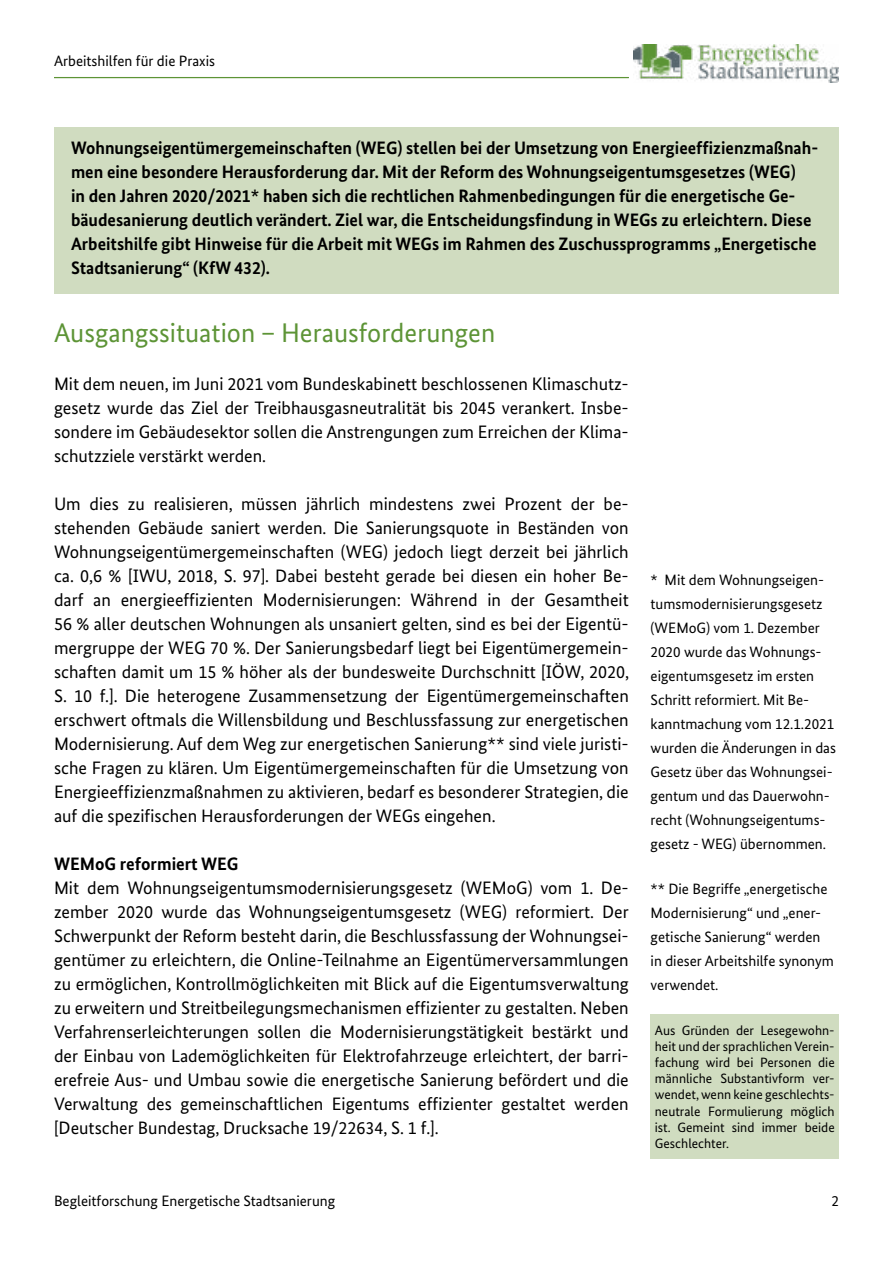
<style>
.page{position:relative;width:893px;height:1263px;background:#fff}
.page>*{position:absolute;margin:0;border:0;box-sizing:border-box;transform-origin:0 0}
.t1{font:27px "Bundes Sans";color:#5d9436}
.t2{font:18px/24px "Bundes Sans";color:#000;text-align:justify}
.t3{font:700 18px/24px "Bundes Sans";color:#000}
.t4{font:15px/24px "Bundes Sans";color:#000}
.t5{font:13.5px/16.2px "Bundes Sans";color:#000;text-align:justify}
</style>
<div class="page">
<img style="left:633px;top:45px;width:206px;height:37px">
<hr style="left:54px;top:77px;width:575px;height:1px;background:#5d9436">
<div style="left:54px;top:128px;width:785px;height:166px;background:#d0dcc0"></div>
<div style="left:651px;top:1014px;width:188px;height:144px;background:#d0dcc0"></div>
<p class="t4" style="left:54px;top:48px;width:163px">Arbeitshilfen für die Praxis</p>
<p class="t3" style="left:71px;top:136px;width:749px">Wohnungseigentümergemeinschaften (WEG) stellen bei der Umsetzung von Energieeffizienzmaßnah&shy;men eine besondere Herausforderung dar. Mit der Reform des Wohnungseigentumsgesetzes (WEG)<br>in den Jahren 2020/2021* haben sich die rechtlichen Rahmenbedingungen für die energetische Ge&shy;bäudesanierung deutlich verändert. Ziel war, die Entscheidungsfindung in WEGs zu erleichtern. Diese Arbeitshilfe gibt Hinweise für die Arbeit mit WEGs im Rahmen des Zuschussprogramms „Energetische Stadtsanierung“ (KfW 432).</p>
<h1 class="t1" style="left:54px;top:316px;width:443px">Ausgangssituation – Herausforderungen</h1>
<p class="t2" style="left:54px;top:372px;width:576px">Mit dem neuen, im Juni 2021 vom Bundeskabinett beschlossenen Klimaschutz&shy;gesetz wurde das Ziel der Treibhausgasneutralität bis 2045 verankert. Insbe&shy;sondere im Gebäudesektor sollen die Anstrengungen zum Erreichen der Klima&shy;schutzziele verstärkt werden.</p>
<p class="t2" style="left:54px;top:492px;width:577px">Um dies zu realisieren, müssen jährlich mindestens zwei Prozent der be&shy;stehenden Gebäude saniert werden. Die Sanierungsquote in Beständen von Wohnungseigentümergemeinschaften (WEG) jedoch liegt derzeit bei jährlich ca. 0,6 % [IWU, 2018, S. 97]. Dabei besteht gerade bei diesen ein hoher Be&shy;darf an energieeffizienten Modernisierungen: Während in der Gesamtheit 56 % aller deutschen Wohnungen als unsaniert gelten, sind es bei der Eigentü&shy;mergruppe der WEG 70 %. Der Sanierungsbedarf liegt bei Eigentümergemein&shy;schaften damit um 15 % höher als der bundesweite Durchschnitt [IÖW, 2020, S. 10 f.]. Die heterogene Zusammensetzung der Eigentümergemeinschaften erschwert oftmals die Willensbildung und Beschlussfassung zur energetischen Modernisierung. Auf dem Weg zur energetischen Sanierung** sind viele juristi&shy;sche Fragen zu klären. Um Eigentümergemeinschaften für die Umsetzung von Energieeffizienzmaßnahmen zu aktivieren, bedarf es besonderer Strategien, die auf die spezifischen Herausforderungen der WEGs eingehen.</p>
<p class="t3" style="left:54px;top:852px;width:186px">WEMoG reformiert WEG</p>
<p class="t2" style="left:54px;top:876px;width:576px">Mit dem Wohnungseigentumsmodernisierungsgesetz (WEMoG) vom 1. De&shy;zember 2020 wurde das Wohnungseigentumsgesetz (WEG) reformiert. Der Schwerpunkt der Reform besteht darin, die Beschlussfassung der Wohnungsei&shy;gentümer zu erleichtern, die Online-Teilnahme an Eigentümerversammlungen zu ermöglichen, Kontrollmöglichkeiten mit Blick auf die Eigentumsverwaltung zu erweitern und Streitbeilegungsmechanismen effizienter zu gestalten. Neben Verfahrenserleichterungen sollen die Modernisierungstätigkeit bestärkt und der Einbau von Lademöglichkeiten für Elektrofahrzeuge erleichtert, der barri&shy;erefreie Aus- und Umbau sowie die energetische Sanierung befördert und die Verwaltung des gemeinschaftlichen Eigentums effizienter gestaltet werden [Deutscher Bundestag, Drucksache 19/22634, S. 1 f.].</p>
<p class="t4" style="left:651px;top:567px;width:187px">* Mit dem Wohnungseigen&shy;tumsmodernisierungsgesetz (WEMoG) vom 1. Dezember<br>2020 wurde das Wohnungs&shy;eigentumsgesetz im ersten<br>Schritt reformiert. Mit Be&shy;kanntmachung vom 12.1.2021 wurden die Änderungen in das<br>Gesetz über das Wohnungsei&shy;gentum und das Dauerwohn&shy;recht (Wohnungseigentums&shy;gesetz - WEG) übernommen.</p>
<p class="t4" style="left:651px;top:877px;width:185px">** Die Begriffe „energetische<br>Modernisierung“ und „ener&shy;getische Sanierung“ werden in dieser Arbeitshilfe synonym verwendet.</p>
<p class="t5" style="left:655px;top:1022px;width:181px">Aus Gründen der Lesegewohn&shy;heit und der sprachlichen Verein&shy;fachung wird bei Personen die männliche Substantivform ver&shy;wendet, wenn keine geschlechts&shy;neutrale Formulierung möglich ist. Gemeint sind immer beide Geschlechter.</p>
<p class="t4" style="left:54px;top:1189px;width:283px">Begleitforschung Energetische Stadtsanierung</p>
<p class="t4" style="left:831px;top:1189px;width:9px">2</p>
</div>
